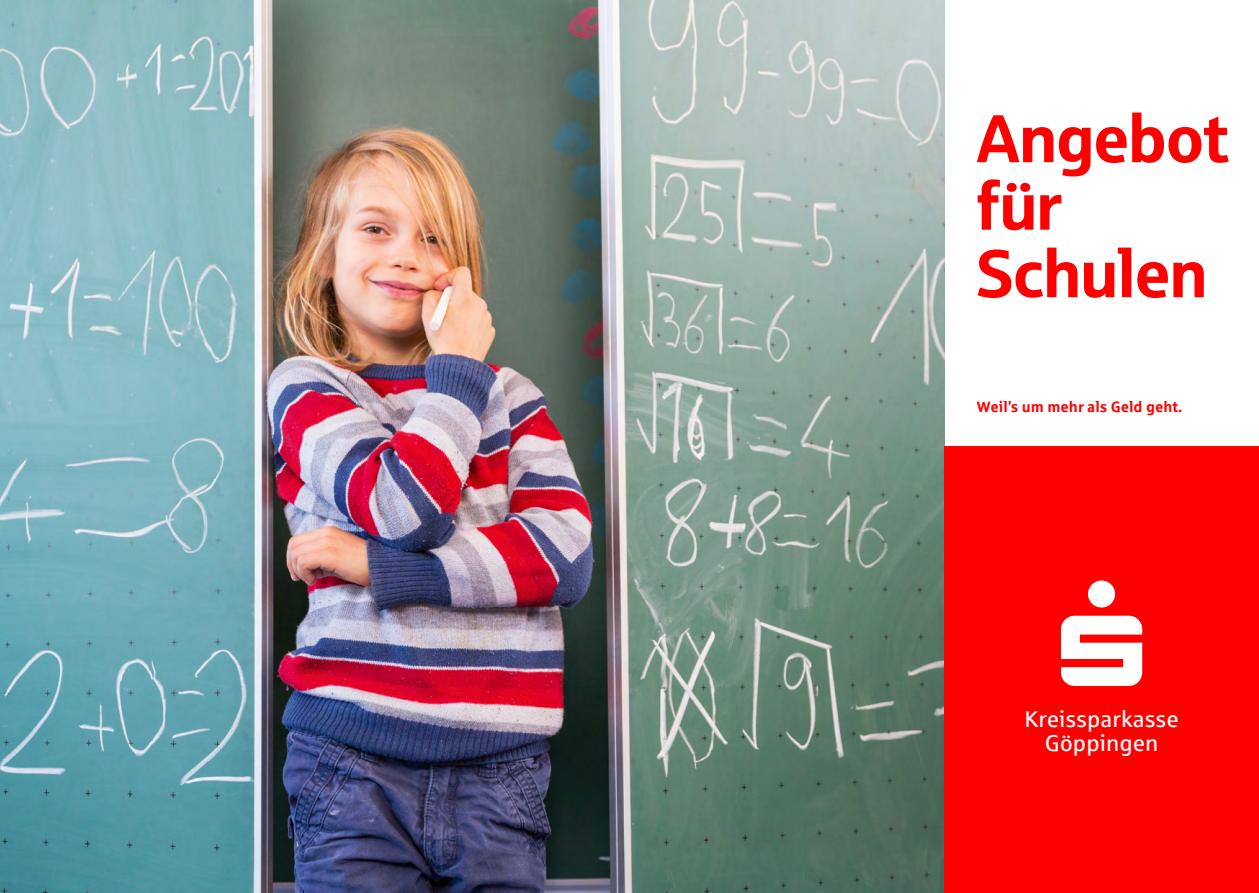
<style>
.page{position:relative;width:1259px;height:893px;background:#fff}
.page>*{position:absolute;margin:0;border:0;box-sizing:border-box;transform-origin:0 0}
.t1{font:67.5px/67.5px "Sparkasse Head";color:#f00}
.t2{font:22.95px/24.3px "Sparkasse Rg";color:#fff;text-align:center}
.t3{font:700 15px "Sparkasse Rg";color:#f00}
</style>
<div class="page">
<img style="left:0;top:0;width:944px;height:893px">
<div style="left:944px;top:446px;width:315px;height:447px;background:#f00"></div>
<svg style="left:1061px;top:580px;width:81px;height:106px"></svg>
<h1 class="t1" style="left:976px;top:102px;width:254px">Angebot für<br>Schulen</h1>
<p class="t3" style="left:977px;top:398px;width:207px">Weil’s um mehr als Geld geht.</p>
<h2 class="t2" style="left:1024px;top:706px;width:156px">Kreissparkasse<br>Göppingen</h2>
</div>
